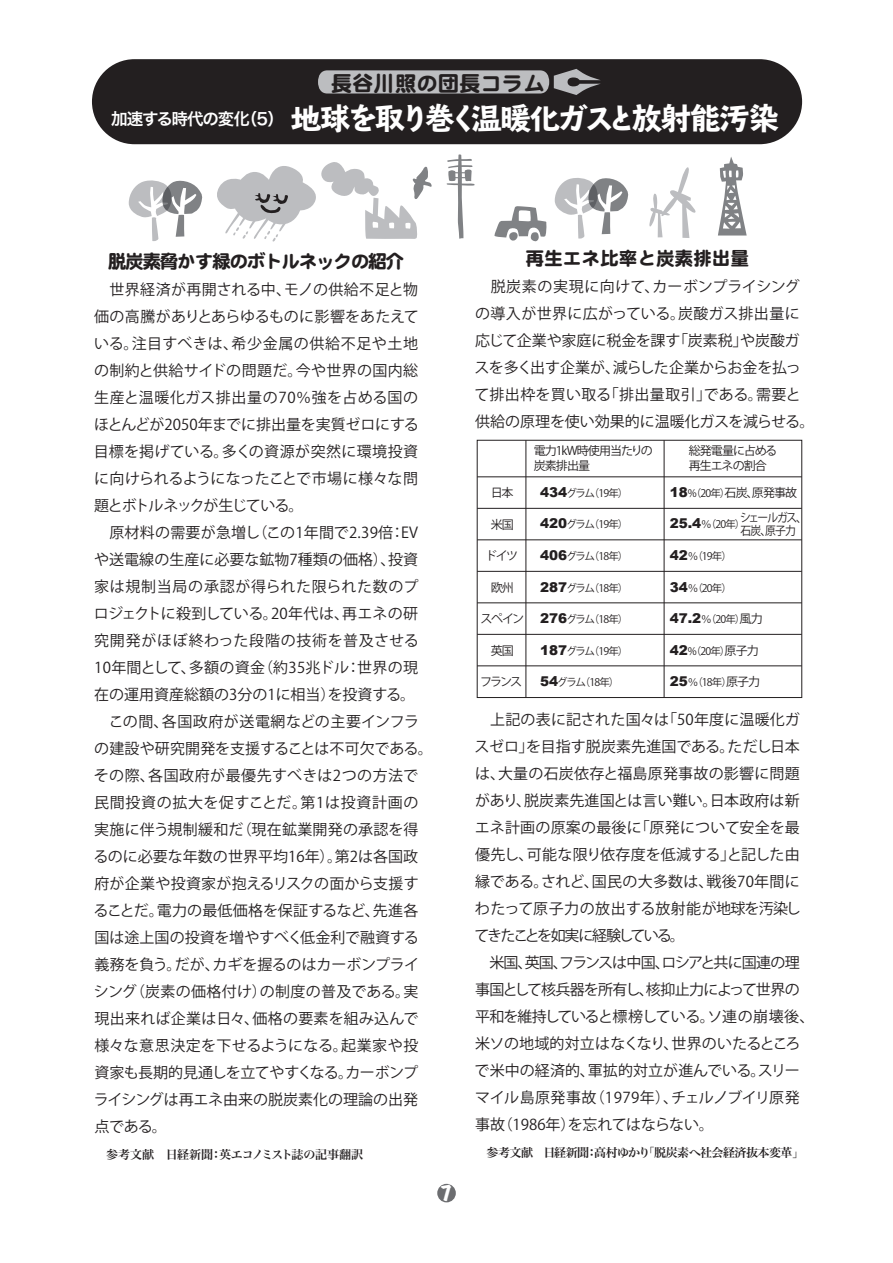
<style>
.page{position:relative;width:893px;height:1263px;background:#fff}
.page>*{position:absolute;margin:0;border:0;box-sizing:border-box;transform-origin:0 0}
.t1{font:700 expanded 31.5px "TBC Go Std";letter-spacing:-.135em;color:#fff}
.t2{font:21.45px "DF Maru Gothic SB MP RKSJ H";color:#231f20}
.t3{font:18.75px "DF Maru Gothic SB MP RKSJ H";letter-spacing:-.075em;color:#231f20}
.t4{font:18.75px "DF Maru Gothic SB MP RKSJ H";letter-spacing:-.005em;color:#231f20}
.t5{font:expanded 18px "Marker Felt";color:#fff}
.t6{font:15px/27px "Koz Go Pr 6 N";letter-spacing:.005em;color:#231f20}
.t7{font:12px/15px "Koz Go Pr 6 N";letter-spacing:-.075em;color:#231f20}
.t8{font:12px "Hira Min Pro W6";letter-spacing:-.045em;color:#231f20}
.t9{font:12px "Hira Min Pro W6";letter-spacing:-.02em;color:#231f20}
.t10{font:12px/13.5px "Koz Go Pr 6 N";letter-spacing:-.095em;color:#231f20;scale:.9 1}
.t11{font:10.5px "Koz Go Pr 6 N";letter-spacing:-.075em;color:#231f20}
.s1{font-family:"Hiragino Sans W6";font-weight:400;font-stretch:normal;font-size:16.5px}
.s2{font-family:"Arial";font-weight:900;font-size:13.5px}
.s3{font-size:10.5px}
.s4{font-size:12px}
</style>
<div class="page">
<div style="left:437px;top:1184px;width:19px;height:18px;background:#6c6d70;border-radius:50%"></div>
<div style="left:92px;top:59px;width:710px;height:85px;background:#231f20;border-radius:43px"></div>
<svg style="left:318px;top:69px;width:283px;height:26px"></svg>
<div style="left:477px;top:440px;width:325px;height:258px;border:1px solid #231f20"></div>
<hr style="left:477px;top:476px;width:325px;height:1px;background:#231f20">
<hr style="left:477px;top:508px;width:325px;height:1px;background:#231f20">
<hr style="left:477px;top:539px;width:325px;height:1px;background:#231f20">
<hr style="left:477px;top:571px;width:325px;height:1px;background:#231f20">
<hr style="left:477px;top:602px;width:325px;height:1px;background:#231f20">
<hr style="left:477px;top:634px;width:325px;height:1px;background:#231f20">
<hr style="left:477px;top:665px;width:325px;height:1px;background:#231f20">
<hr style="left:525px;top:440px;width:1px;height:257px;background:#231f20">
<hr style="left:664px;top:440px;width:1px;height:257px;background:#231f20">
<svg style="left:129px;top:180px;width:73px;height:61px"></svg>
<svg style="left:555px;top:178px;width:73px;height:61px"></svg>
<svg style="left:494px;top:206px;width:53px;height:35px"></svg>
<svg style="left:649px;top:167px;width:47px;height:71px"></svg>
<svg style="left:217px;top:162px;width:215px;height:80px"></svg>
<svg style="left:718px;top:157px;width:29px;height:79px"></svg>
<svg style="left:446px;top:154px;width:29px;height:85px"></svg>
<h2 class="t2" style="left:331px;top:72px;width:215px">長谷川照の団長コラム</h2>
<h1 class="t1" style="left:111px;top:93px;width:670px"><span class="s1">加速する時代の変化（5）　</span>地球を取り巻く温暖化ガスと放射能汚染</h1>
<p class="t3" style="left:108px;top:252px;width:298px">脱炭素脅かす緑のボトルネックの紹介</p>
<p class="t6" style="left:93px;top:276px;width:341px">　世界経済が再開される中、モノの供給不足と物価の高騰がありとあらゆるものに影響をあたえている。注目すべきは、希少金属の供給不足や土地の制約と供給サイドの問題だ。今や世界の国内総生産と温暖化ガス排出量の70％強を占める国のほとんどが2050年までに排出量を実質ゼロにする目標を掲げている。多くの資源が突然に環境投資に向けられるようになったことで市場に様々な問題とボトルネックが生じている。<br>　原材料の需要が急増し（この1年間で2.39倍：EVや送電線の生産に必要な鉱物7種類の価格）、投資家は規制当局の承認が得られた限られた数のプロジェクトに殺到している。20年代は、再エネの研究開発がほぼ終わった段階の技術を普及させる<br>10年間として、多額の資金（約35兆ドル：世界の現在の運用資産総額の3分の1に相当）を投資する。　この間、各国政府が送電網などの主要インフラの建設や研究開発を支援することは不可欠である。その際、各国政府が最優先すべきは2つの方法で民間投資の拡大を促すことだ。第1は投資計画の実施に伴う規制緩和だ（現在鉱業開発の承認を得るのに必要な年数の世界平均16年）。第2は各国政府が企業や投資家が抱えるリスクの面から支援することだ。電力の最低価格を保証するなど、先進各国は途上国の投資を増やすべく低金利で融資する義務を負う。だが、カギを握るのはカーボンプライシング（炭素の価格付け）の制度の普及である。実現出来れば企業は日々、価格の要素を組み込んで様々な意思決定を下せるようになる。起業家や投資家も長期的見通しを立てやすくなる。カーボンプライシングは再エネ由来の脱炭素化の理論の出発点である。</p>
<p class="t9" style="left:94px;top:1144px;width:270px">　参考文献　日経新聞：英エコノミスト誌の記事翻訳</p>
<p class="t5" style="left:440px;top:1184px;width:13px">7</p>
<p class="t4" style="left:525px;top:249px;width:225px">再生エネ比率と炭素排出量</p>
<p class="t6" style="left:474px;top:274px;width:341px">　脱炭素の実現に向けて、カーボンプライシングの導入が世界に広がっている。炭酸ガス排出量に応じて企業や家庭に税金を課す「炭素税」や炭酸ガスを多く出す企業が、減らした企業からお金を払って排出枠を買い取る「排出量取引」である。需要と供給の原理を使い効果的に温暖化ガスを減らせる。</p>
<p class="t7" style="left:491px;top:485px;width:24px">日本</p>
<p class="t7" style="left:491px;top:517px;width:25px">米国</p>
<p class="t7" style="left:485px;top:548px;width:34px">ドイツ</p>
<p class="t7" style="left:491px;top:580px;width:25px">欧州</p>
<p class="t7" style="left:480px;top:611px;width:45px">スペイン</p>
<p class="t7" style="left:491px;top:643px;width:25px">英国</p>
<p class="t7" style="left:480px;top:674px;width:44px">フランス</p>
<p class="t7" style="left:534px;top:443px;width:120px">電力1kW時使用当たりの炭素排出量</p>
<p class="t7" style="left:689px;top:443px;width:90px">総発電量に占める再生エネの割合</p>
<p class="t11" style="left:540px;top:487px;width:90px"><span class="s2">434</span>グラム（19年）</p>
<p class="t11" style="left:540px;top:519px;width:90px"><span class="s2">420</span>グラム（19年）</p>
<p class="t11" style="left:540px;top:550px;width:90px"><span class="s2">406</span>グラム（18年）</p>
<p class="t11" style="left:540px;top:582px;width:90px"><span class="s2">287</span>グラム（18年）</p>
<p class="t11" style="left:540px;top:613px;width:90px"><span class="s2">276</span>グラム（18年）</p>
<p class="t11" style="left:540px;top:645px;width:90px"><span class="s2">187</span>グラム（19年）</p>
<p class="t11" style="left:540px;top:676px;width:81px"><span class="s2">54</span>グラム（18年）</p>
<p class="t7" style="left:670px;top:485px;width:129px"><span class="s2">18</span><span class="s3">%（20年）</span>石炭、原発事故</p>
<p class="t11" style="left:670px;top:519px;width:77px"><span class="s2">25.4</span>％（20年）</p>
<p class="t11" style="left:670px;top:550px;width:64px"><span class="s2">42</span>％（19年）</p>
<p class="t11" style="left:670px;top:582px;width:64px"><span class="s2">34</span>％（20年）</p>
<p class="t11" style="left:670px;top:613px;width:94px"><span class="s2">47.2</span>％（20年）<span class="s4">風力</span></p>
<p class="t11" style="left:670px;top:645px;width:91px"><span class="s2">42</span>%（20年）<span class="s4">原子力</span></p>
<p class="t11" style="left:670px;top:676px;width:92px"><span class="s2">25</span>％（18年）<span class="s4">原子力</span></p>
<p class="t10" style="left:740px;top:511px;width:76px">シェールガス、石炭、原子力</p>
<p class="t6" style="left:474px;top:706px;width:341px">　上記の表に記された国々は「50年度に温暖化ガスゼロ」を目指す脱炭素先進国である。ただし日本は、大量の石炭依存と福島原発事故の影響に問題があり、脱炭素先進国とは言い難い。日本政府は新エネ計画の原案の最後に「原発について安全を最優先し、可能な限り依存度を低減する」と記した由縁である。されど、国民の大多数は、戦後70年間にわたって原子力の放出する放射能が地球を汚染してきたことを如実に経験している。<br>　米国、英国、フランスは中国、ロシアと共に国連の理事国として核兵器を所有し、核抑止力によって世界の平和を維持していると標榜している。ソ連の崩壊後、米ソの地域的対立はなくなり、世界のいたるところで米中の経済的、軍拡的対立が進んでいる。スリーマイル島原発事故（1979年）、チェルノブイリ原発事故（1986年）を忘れてはならない。</p>
<p class="t8" style="left:475px;top:1141px;width:330px">　参考文献　日経新聞：高村ゆかり「脱炭素へ社会経済抜本変革」</p>
</div>
